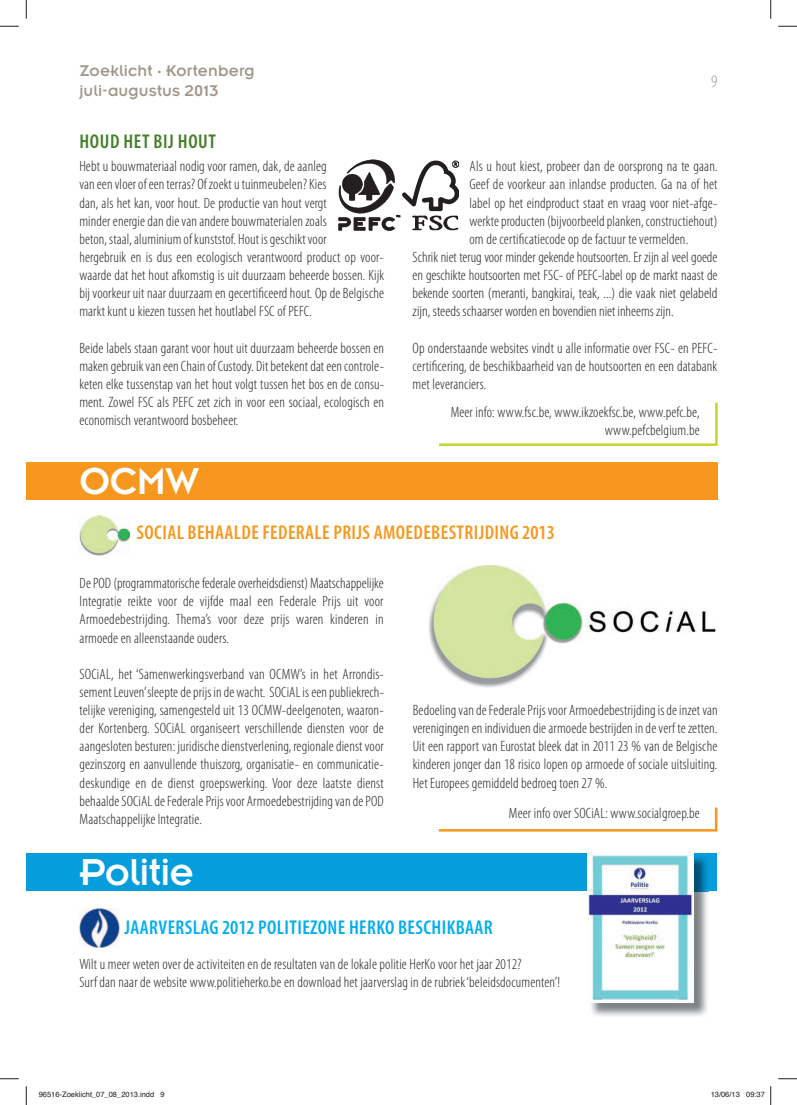
<style>
.page{position:relative;width:797px;height:1105px;background:#fff}
.page>*{position:absolute;margin:0;border:0;box-sizing:border-box;transform-origin:0 0}
.t1{font:41.25px "Insignia LT Std";letter-spacing:-.015em;color:#fff}
.t2{font:600 condensed 20px "Myriad Pro";letter-spacing:.02em;color:#f7971d}
.t3{font:600 condensed 20px "Myriad Pro";letter-spacing:.02em;color:#00aeef}
.t4{font:600 condensed 20px "Myriad Pro";letter-spacing:.03em;color:#45802a}
.t5{font:300 condensed 17.5px "Myriad Pro";color:#a19689}
.t6{font:17px/20.5px "Insignia LT Std";letter-spacing:.01em;color:#a19689}
.t7{font:300 condensed 15px/18.1px "Myriad Pro";letter-spacing:.01em;color:#231f20;text-align:justify}
.t8{font:7.5px "Helvetica";color:#231f20}
</style>
<div class="page">
<svg style="left:439px;top:402px;width:279px;height:44px"></svg>
<svg style="left:438px;top:807px;width:280px;height:25px"></svg>
<img style="left:338px;top:159px;width:121px;height:72px">
<div style="left:26px;top:463px;width:691px;height:37px;background:#f7971d"></div>
<img style="left:428px;top:565px;width:289px;height:122px">
<img style="left:79px;top:516px;width:51px;height:40px">
<img style="left:79px;top:908px;width:40px;height:40px">
<div style="left:26px;top:854px;width:691px;height:37px;background:#069ddc"></div>
<img style="left:591px;top:854px;width:117px;height:162px">
<img style="left:587px;top:852px;width:106px;height:150px">
<svg style="left:0;top:25px;width:19px;height:2px"></svg>
<svg style="left:778px;top:25px;width:19px;height:2px"></svg>
<svg style="left:0;top:1078px;width:19px;height:1px"></svg>
<svg style="left:778px;top:1078px;width:19px;height:1px"></svg>
<svg style="left:25px;top:0;width:2px;height:19px"></svg>
<svg style="left:25px;top:1086px;width:2px;height:19px"></svg>
<svg style="left:770px;top:0;width:1px;height:19px"></svg>
<svg style="left:770px;top:1086px;width:1px;height:19px"></svg>
<p class="t6" style="left:79px;top:62px;width:177px">Zoeklicht · Kortenberg juli-augustus 2013</p>
<p class="t5" style="left:711px;top:74px;width:8px">9</p>
<h2 class="t4" style="left:80px;top:133px;width:138px">HOUD HET BIJ HOUT</h2>
<p class="t7" style="left:79px;top:159px;width:306px;text-align:left">Hebt u bouwmateriaal nodig voor ramen, dak, de aanleg<br>van een vloer of een terras? Of zoekt u tuinmeubelen? Kies<br>dan, als het kan, voor hout. De productie van hout vergt<br>minder energie dan die van andere bouwmaterialen zoals<br>beton, staal, aluminium of kunststof. Hout is geschikt voor<br>hergebruik en is dus een ecologisch verantwoord product op voor&shy;waarde dat het hout afkomstig is uit duurzaam beheerde bossen. Kijk bij voorkeur uit naar duurzaam en gecertificeerd hout. Op de Belgische markt kunt u kiezen tussen het houtlabel FSC of PEFC.</p>
<p class="t7" style="left:79px;top:340px;width:306px">Beide labels staan garant voor hout uit duurzaam beheerde bossen en maken gebruik van een Chain of Custody. Dit betekent dat een controle&shy;keten elke tussenstap van het hout volgt tussen het bos en de consu&shy;ment. Zowel FSC als PEFC zet zich in voor een sociaal, ecologisch en economisch verantwoord bosbeheer.</p>
<h1 class="t1" style="left:79px;top:465px;width:122px">OCMW</h1>
<p class="t7" style="left:469px;top:159px;width:250px">Als u hout kiest, probeer dan de oorsprong na te gaan.</p>
<p class="t7" style="left:469px;top:177px;width:249px">Geef de voorkeur aan inlandse producten. Ga na of het</p>
<p class="t7" style="left:469px;top:195px;width:249px">label op het eindproduct staat en vraag voor niet-afge-</p>
<p class="t7" style="left:469px;top:213px;width:249px">werkte producten (bijvoorbeeld planken, con structiehout)</p>
<p class="t7" style="left:469px;top:231px;width:220px">om de certificatiecode op de factuur te vermelden.</p>
<p class="t7" style="left:412px;top:249px;width:306px">Schrik niet terug voor minder gekende houtsoorten. Er zijn al veel goede</p>
<p class="t7" style="left:412px;top:267px;width:306px">en geschikte houtsoorten met FSC- of PEFC-label op de markt naast de</p>
<p class="t7" style="left:412px;top:286px;width:306px">bekende soorten (meranti, bangkirai, teak, ...) die vaak niet gelabeld</p>
<p class="t7" style="left:412px;top:304px;width:262px">zijn, steeds schaarser worden en bovendien niet inheems zijn.</p>
<p class="t7" style="left:412px;top:340px;width:306px">Op onderstaande websites vindt u alle informatie over FSC- en PEFC&shy;certificering, de beschikbaarheid van de houtsoorten en een databank met leveranciers.</p>
<p class="t7" style="left:450px;top:404px;width:250px;text-align:right">Meer info: www.fsc.be, www.ikzoekfsc.be, www.pefc.be, www.pefcbelgium.be</p>
<h2 class="t2" style="left:137px;top:525px;width:420px">SOCIAL BEHAALDE FEDERALE PRIJS AMOEDEBESTRIJDING 2013</h2>
<p class="t7" style="left:80px;top:576px;width:305px">De POD (programmatorische federale overheidsdienst) Maatschappelijke Integratie reikte voor de vijfde maal een Federale Prijs uit voor Armoede bestrijding. Thema’s voor deze prijs waren kinderen in armoede en alleenstaande ouders.</p>
<p class="t7" style="left:80px;top:666px;width:306px">SOCiAL, het ‘Samenwerkingsverband van OCMW’s in het Arrondis&shy;sement Leuven’sleepte de prijs in de wacht. SOCiAL is een publiekrech&shy;telijke vereniging, samengesteld uit 13 OCMW-deelgenoten, waaron&shy;der Kortenberg. SOCiAL organiseert verschillende diensten voor de aangesloten besturen: juridische dienstverlening, regionale dienst voor gezinszorg en aanvullende thuiszorg, organisatie- en communicatie&shy;deskundige en de dienst groepswerking. Voor deze laatste dienst behaalde SOCiAL de Federale Prijs voor Armoedebestrijding van de POD Maatschappelijke Integratie.</p>
<h1 class="t1" style="left:79px;top:856px;width:116px">Politie</h1>
<p class="t7" style="left:412px;top:702px;width:307px">Bedoeling van de Federale Prijs voor Armoedebestrijding is de inzet van verenigingen en individuen die armoede bestrijden in de verf te zetten.<br>Uit een rapport van Eurostat bleek dat in 2011 23 % van de Belgische kinderen jonger dan 18 risico lopen op armoede of sociale uitsluiting.<br>Het Europees gemiddeld bedroeg toen 27 %.</p>
<p class="t7" style="left:509px;top:805px;width:192px">Meer info over SOCiAL: www.socialgroep.be</p>
<h2 class="t3" style="left:124px;top:919px;width:370px">JAARVERSLAG 2012 POLITIEZONE HERKO BESCHIKBAAR</h2>
<p class="t7" style="left:79px;top:956px;width:482px">Wilt u meer weten over de activiteiten en de resultaten van de lokale politie HerKo voor het jaar 2012?<br>Surf dan naar de website www.politieherko.be en download het jaarverslag in de rubriek ‘beleidsdocumenten’!</p>
<p class="t8" style="left:39px;top:1092px;width:127px">96516-Zoeklicht_07_08_2013.indd 9</p>
<p class="t8" style="left:710px;top:1092px;width:56px">13/06/13 09:37</p>
</div>
